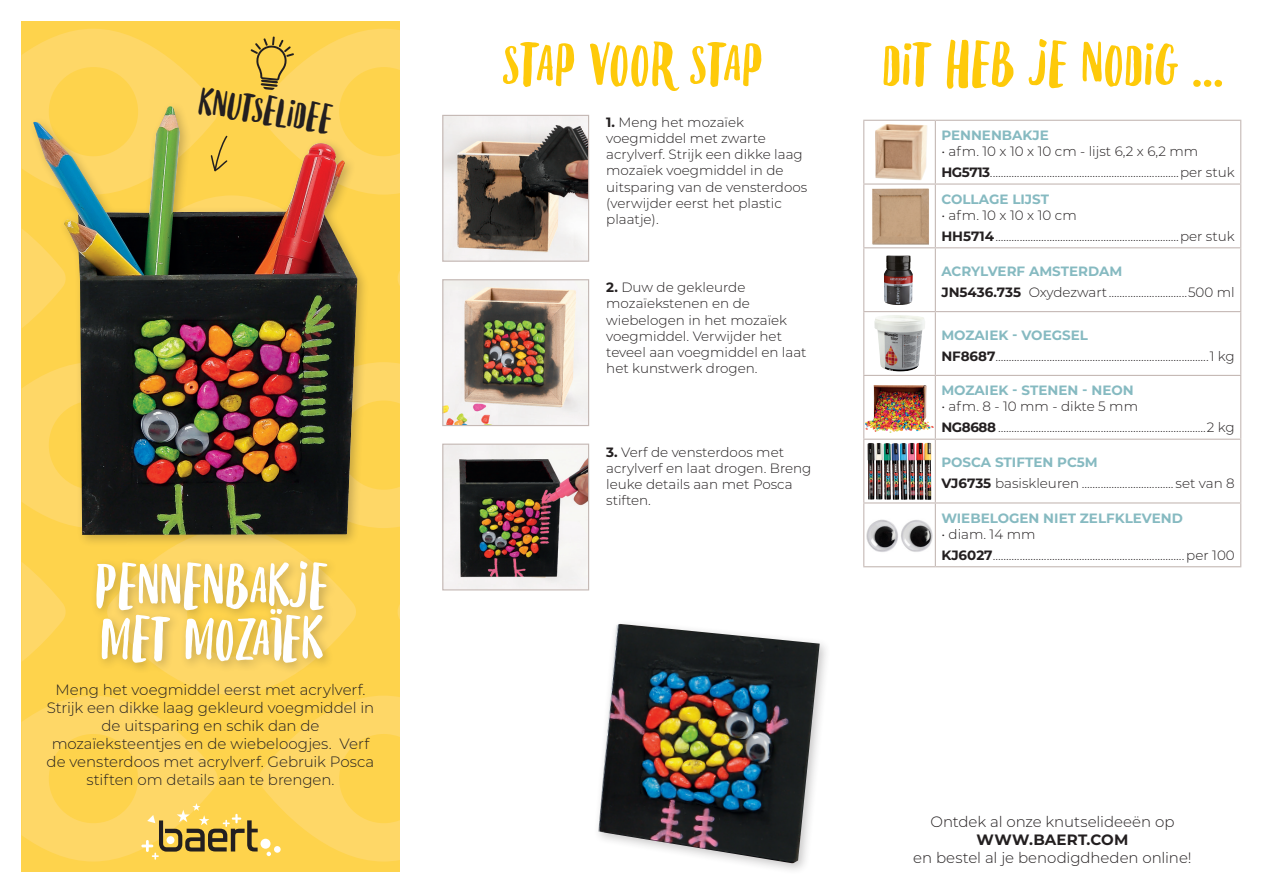
<style>
.page{position:relative;width:1263px;height:893px;background:#fff}
.page>*{position:absolute;margin:0;border:0;box-sizing:border-box;transform-origin:0 0}
.t1{font:67.5px "Le Gourmet Bouncy";color:#feca0a}
.t2{font:67.5px "Le Gourmet Bouncy";color:#fff}
.t3{font:43.2px "Le Gourmet Bouncy";color:#231f20}
._2015_intro{font:300 15px/18px "Montserrat";letter-spacing:-.005em;color:#231f20;text-align:center}
._2015_intro-2{font:700 15px "Montserrat";letter-spacing:.01em;color:#231f20}
.t4{font:300 13.5px/16.2px "Montserrat";color:#231f20}
.t5{font:700 13.5px "Montserrat";color:#86bac1}
.s1{font-weight:700}
</style>
<div class="page">
<div style="left:21px;top:21px;width:378px;height:851px;background:#fed34c"></div>
<svg style="left:22px;top:29px;width:378px;height:832px"></svg>
<hr style="left:863px;top:120px;width:72px;height:1px;background:#c5b9b5">
<hr style="left:863px;top:121px;width:1px;height:62px;background:#c5b9b5">
<hr style="left:935px;top:120px;width:306px;height:1px;background:#c5b9b5">
<hr style="left:935px;top:121px;width:1px;height:62px;background:#c5b9b5">
<hr style="left:1240px;top:121px;width:1px;height:62px;background:#c5b9b5">
<hr style="left:863px;top:183px;width:72px;height:2px;background:#c5b9b5">
<hr style="left:863px;top:185px;width:1px;height:62px;background:#c5b9b5">
<hr style="left:935px;top:183px;width:306px;height:2px;background:#c5b9b5">
<hr style="left:935px;top:185px;width:1px;height:62px;background:#c5b9b5">
<hr style="left:1240px;top:185px;width:1px;height:62px;background:#c5b9b5">
<hr style="left:863px;top:247px;width:72px;height:1px;background:#c5b9b5">
<hr style="left:863px;top:248px;width:1px;height:63px;background:#c5b9b5">
<hr style="left:935px;top:247px;width:306px;height:1px;background:#c5b9b5">
<hr style="left:935px;top:248px;width:1px;height:63px;background:#c5b9b5">
<hr style="left:1240px;top:248px;width:1px;height:63px;background:#c5b9b5">
<hr style="left:863px;top:311px;width:72px;height:1px;background:#c5b9b5">
<hr style="left:863px;top:312px;width:1px;height:63px;background:#c5b9b5">
<hr style="left:935px;top:311px;width:306px;height:1px;background:#c5b9b5">
<hr style="left:935px;top:312px;width:1px;height:63px;background:#c5b9b5">
<hr style="left:1240px;top:312px;width:1px;height:63px;background:#c5b9b5">
<hr style="left:863px;top:375px;width:72px;height:1px;background:#c5b9b5">
<hr style="left:863px;top:376px;width:1px;height:63px;background:#c5b9b5">
<hr style="left:935px;top:375px;width:306px;height:1px;background:#c5b9b5">
<hr style="left:935px;top:376px;width:1px;height:63px;background:#c5b9b5">
<hr style="left:1240px;top:376px;width:1px;height:63px;background:#c5b9b5">
<hr style="left:863px;top:439px;width:72px;height:1px;background:#c5b9b5">
<hr style="left:863px;top:440px;width:1px;height:62px;background:#c5b9b5">
<hr style="left:935px;top:439px;width:306px;height:1px;background:#c5b9b5">
<hr style="left:935px;top:440px;width:1px;height:62px;background:#c5b9b5">
<hr style="left:1240px;top:440px;width:1px;height:62px;background:#c5b9b5">
<hr style="left:863px;top:502px;width:72px;height:1px;background:#c5b9b5">
<hr style="left:863px;top:503px;width:1px;height:63px;background:#c5b9b5">
<hr style="left:935px;top:502px;width:306px;height:1px;background:#c5b9b5">
<hr style="left:935px;top:503px;width:1px;height:63px;background:#c5b9b5">
<hr style="left:1240px;top:503px;width:1px;height:63px;background:#c5b9b5">
<hr style="left:863px;top:566px;width:72px;height:1px;background:#c5b9b5">
<hr style="left:935px;top:566px;width:306px;height:1px;background:#c5b9b5">
<div style="left:90px;top:555px;width:249px;height:119px;background:#231f20;opacity:.25"></div>
<svg style="left:267px;top:852px;width:4px;height:4px"></svg>
<div style="left:260px;top:839px;width:10px;height:10px;background:#fff;border-radius:50%"></div>
<div style="left:274px;top:846px;width:7px;height:7px;background:#fff;border-radius:50%"></div>
<svg style="left:141px;top:803px;width:117px;height:57px"></svg>
<svg style="left:251px;top:36px;width:43px;height:54px"></svg>
<img style="left:884px;top:255px;width:29px;height:50px">
<img style="left:865px;top:385px;width:54px;height:47px">
<img style="left:444px;top:117px;width:143px;height:143px">
<div style="left:442px;top:115px;width:147px;height:147px;border:1px solid #c5b9b5"></div>
<img style="left:444px;top:446px;width:143px;height:142px">
<div style="left:442px;top:444px;width:147px;height:146px;border:1px solid #c5b9b5"></div>
<img style="left:444px;top:281px;width:143px;height:143px">
<div style="left:442px;top:279px;width:147px;height:147px;border:1px solid #c5b9b5"></div>
<div style="left:28px;top:101px;width:341px;height:446px;background:#231f20;opacity:.25"></div>
<img style="left:33px;top:106px;width:324px;height:429px">
<img style="left:598px;top:624px;width:222px;height:239px">
<img style="left:875px;top:124px;width:52px;height:56px">
<img style="left:872px;top:189px;width:57px;height:56px">
<img style="left:874px;top:315px;width:51px;height:57px">
<img style="left:867px;top:443px;width:64px;height:57px">
<img style="left:866px;top:519px;width:67px;height:33px">
<p class="t3" style="left:202px;top:79px;width:136px;rotate:8deg">knutselidee</p>
<p class="t2" style="left:94px;top:551px;width:235px">Pennenbakje</p>
<p class="t2" style="left:100px;top:604px;width:224px">met mozaïek</p>
<p class="_2015_intro" style="left:47px;top:680px;width:329px">Meng het voegmiddel eerst met acrylverf.<br>Strijk een dikke laag gekleurd voegmiddel in de uitsparing en schik dan de mozaïeksteentjes en de wiebeloogjes. Verf de vensterdoos met acrylverf. Gebruik Posca stiften om details aan te brengen.</p>
<p class="t1" style="left:501px;top:29px;width:263px">stap voor stap</p>
<p class="t1" style="left:881px;top:29px;width:343px">dit heb je nodig ...</p>
<p class="t5" style="left:941px;top:126px;width:109px">PENNENBAKJE</p>
<p class="t4" style="left:941px;top:143px;width:258px">• afm. 10 x 10 x 10 cm - lijst 6,2 x 6,2 mm</p>
<p class="t4" style="left:941px;top:164px;width:295px"><span class="s1">HG5713</span>......................................................................per stuk</p>
<p class="t5" style="left:941px;top:189px;width:109px">COLLAGE LIJST</p>
<p class="t4" style="left:941px;top:207px;width:137px">• afm. 10 x 10 x 10 cm</p>
<p class="t4" style="left:941px;top:228px;width:295px"><span class="s1">HH5714</span>....................................................................per stuk</p>
<p class="t5" style="left:941px;top:261px;width:182px">ACRYLVERF AMSTERDAM</p>
<p class="t4" style="left:941px;top:283px;width:295px"><span class="s1">JN5436.735</span> Oxydezwart.............................500 ml</p>
<p class="t5" style="left:941px;top:325px;width:148px">MOZAIEK - VOEGSEL</p>
<p class="t4" style="left:941px;top:347px;width:295px"><span class="s1">NF8687</span>...............................................................................1 kg</p>
<p class="t5" style="left:941px;top:381px;width:194px">MOZAIEK - STENEN - NEON</p>
<p class="t4" style="left:941px;top:398px;width:198px">• afm. 8 - 10 mm - dikte 5 mm</p>
<p class="t4" style="left:941px;top:419px;width:295px"><span class="s1">NG8688</span>.............................................................................2 kg</p>
<p class="t5" style="left:941px;top:453px;width:158px">POSCA STIFTEN PC5M</p>
<p class="t4" style="left:941px;top:475px;width:295px"><span class="s1">VJ6735</span> basiskleuren .................................. set van 8</p>
<p class="t5" style="left:941px;top:508px;width:243px">WIEBELOGEN NIET ZELFKLEVEND</p>
<p class="t4" style="left:941px;top:526px;width:96px">• diam. 14 mm</p>
<p class="t4" style="left:941px;top:547px;width:295px"><span class="s1">KJ6027</span>.......................................................................per 100</p>
<p class="t4" style="left:606px;top:113px;width:202px"><span class="s1">1.</span> Meng het mozaïek voegmiddel met zwarte acrylverf. Strijk een dikke laag mozaïek voegmiddel in de uitsparing van de vensterdoos (verwijder eerst het plastic plaatje).</p>
<p class="t4" style="left:606px;top:279px;width:202px"><span class="s1">2.</span> Duw de gekleurde mozaïekstenen en de wiebelogen in het mozaïek voegmiddel. Verwijder het teveel aan voegmiddel en laat het kunstwerk drogen.</p>
<p class="t4" style="left:606px;top:443px;width:207px"><span class="s1">3.</span> Verf de vensterdoos met acrylverf en laat drogen. Breng leuke details aan met Posca stiften.</p>
<p class="_2015_intro" style="left:930px;top:812px;width:245px">Ontdek al onze knutselideeën op</p>
<p class="_2015_intro-2" style="left:976px;top:829px;width:153px">WWW.BAERT.COM</p>
<p class="_2015_intro" style="left:913px;top:848px;width:280px">en bestel al je benodigdheden online!</p>
</div>
